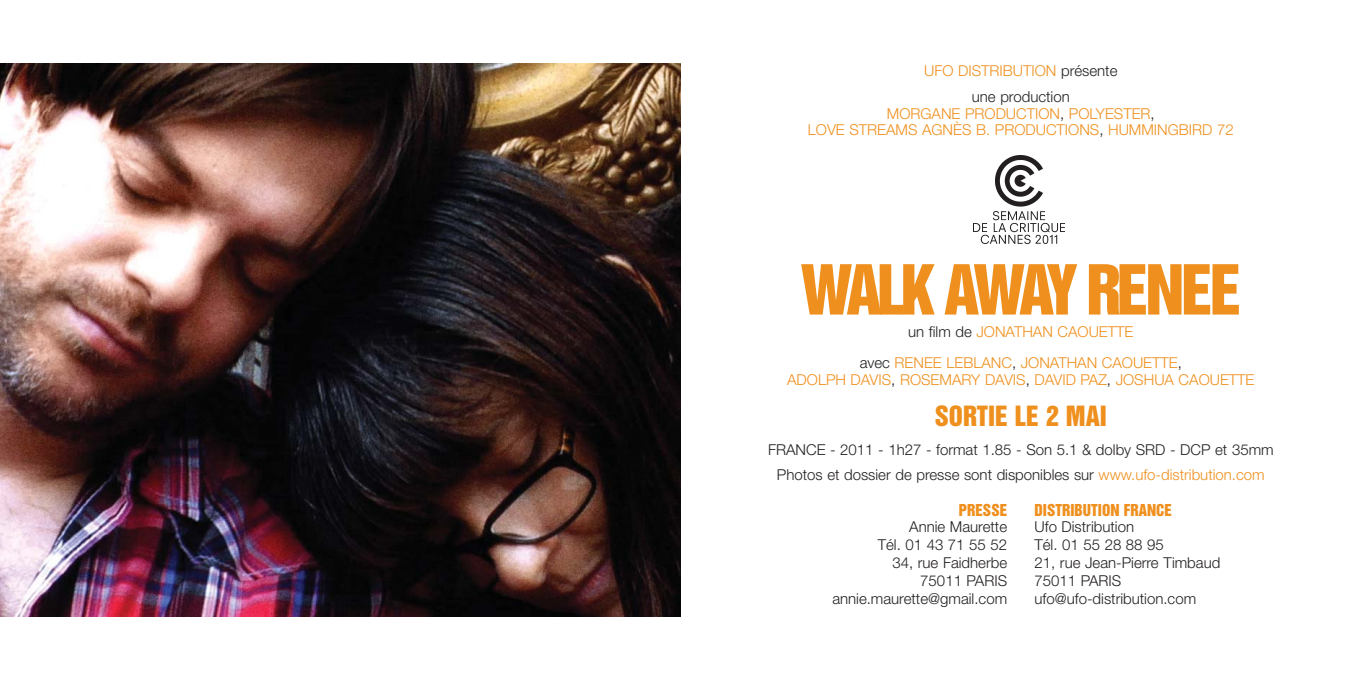
<style>
.page{position:relative;width:1361px;height:680px;background:#fff}
.page>*{position:absolute;margin:0;border:0;box-sizing:border-box;transform-origin:0 0}
.t1{font:63px "Helvetica Inserat";letter-spacing:-.07em;color:#ef901e}
.t2{font:25.5px "Helvetica Inserat";color:#ef901e}
.t3{font:300 15px/18px "Helvetica Neue";color:#231f20;text-align:center}
.t4{font:300 15px/16.6px "Helvetica Neue";color:#ef901e;text-align:center}
.t5{font:15px "Helvetica Inserat";color:#ef901e}
.s1{color:#ef901e}
.s2{color:#231f20}
</style>
<div class="page">
<img style="left:0;top:64px;width:680px;height:553px">
<img style="left:973px;top:156px;width:91px;height:87px">
<p class="t3" style="left:924px;top:59px;width:195px;line-height:26px"><span class="s1">UFO DISTRIBUTION</span> présente une production</p>
<p class="t4" style="left:808px;top:106px;width:427px">MORGANE PRODUCTION<span class="s2">,</span> POLYESTER<span class="s2">,<br></span>LOVE STREAMS AGNÈS B. PRODUCTIONS<span class="s2">,</span> HUMMINGBIRD 72</p>
<h1 class="t1" style="left:800px;top:264px;width:443px">WALK AWAY RENEE</h1>
<p class="t4" style="left:859px;top:318px;width:324px;line-height:30.5px"><span class="s2">un film de</span> JONATHAN CAOUETTE<br><span class="s2">avec</span> RENEE LEBLANC<span class="s2">,</span> JONATHAN CAOUETTE<span class="s2">,</span></p>
<p class="t4" style="left:787px;top:372px;width:469px">ADOLPH DAVIS<span class="s2">,</span> ROSEMARY DAVIS<span class="s2">,</span> DAVID PAZ<span class="s2">,</span> JOSHUA CAOUETTE</p>
<h2 class="t2" style="left:934px;top:405px;width:174px">SORTIE LE 2 MAI</h2>
<p class="t3" style="left:768px;top:439px;width:507px;line-height:24.5px">FRANCE - 2011 - 1h27 - format 1.85 - Son 5.1 &amp; dolby SRD - DCP et 35mm<br>Photos et dossier de presse sont disponibles sur <span class="s1">www.ufo-distribution.com</span></p>
<p class="t5" style="left:958px;top:503px;width:50px">PRESSE</p>
<p class="t3" style="left:832px;top:519px;width:176px;text-align:right">Annie Maurette<br>Tél. 01 43 71 55 52<br>34, rue Faidherbe<br>75011 PARIS annie.maurette@gmail.com</p>
<p class="t5" style="left:1034px;top:503px;width:139px">DISTRIBUTION FRANCE</p>
<p class="t3" style="left:1034px;top:519px;width:187px;text-align:left">Ufo Distribution<br>Tél. 01 55 28 88 95<br>21, rue Jean-Pierre Timbaud<br>75011 PARIS ufo@ufo-distribution.com</p>
</div>
